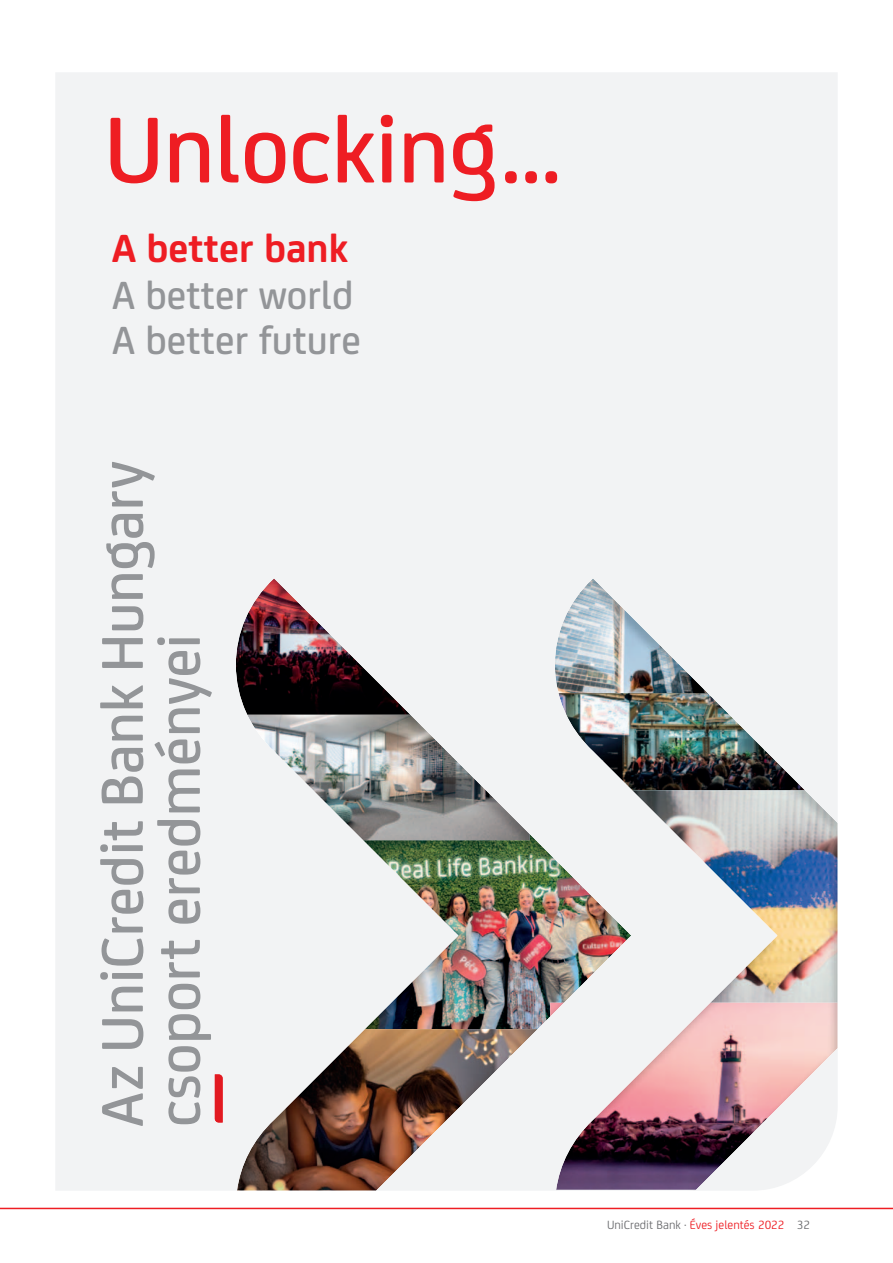
<style>
.page{position:relative;width:893px;height:1263px;background:#fff}
.page>*{position:absolute;margin:0;border:0;box-sizing:border-box;transform-origin:0 0}
.t1{font:500 63px/57px "Uni Credit";letter-spacing:-.005em;color:#939598}
.t2{font:500 42px/45px "Uni Credit";color:#939598}
.t3{font:700 42px "Uni Credit";color:#ee1d23}
.t4{font:12.75px "Uni Credit";color:#6c6d70}
.s1{color:#ee1d23}
</style>
<div class="page">
<hr style="left:0;top:1208px;width:893px;height:1px;background:#ee1d23">
<div style="left:56px;top:73px;width:781px;height:1117px;background:#f2f3f4"></div>
<svg style="left:215px;top:1074px;width:8px;height:48px"></svg>
<svg style="left:111px;top:115px;width:446px;height:86px"></svg>
<img style="left:410px;top:685px;width:23px;height:30px">
<img style="left:530px;top:784px;width:2px;height:50px">
<img style="left:553px;top:629px;width:2px;height:37px">
<img style="left:620px;top:884px;width:12px;height:52px">
<img style="left:360px;top:935px;width:3px;height:94px">
<img style="left:555px;top:578px;width:153px;height:115px">
<img style="left:558px;top:693px;width:247px;height:106px">
<img style="left:632px;top:790px;width:206px;height:213px">
<img style="left:363px;top:834px;width:257px;height:195px">
<img style="left:620px;top:924px;width:11px;height:23px">
<img style="left:236px;top:578px;width:174px;height:137px">
<img style="left:550px;top:1003px;width:288px;height:187px">
<img style="left:247px;top:715px;width:283px;height:125px">
<img style="left:237px;top:1029px;width:301px;height:162px">
<p class="t3" style="left:112px;top:232px;width:237px">A better bank</p>
<p class="t2" style="left:112px;top:274px;width:250px">A better world<br>A better future</p>
<p class="t1" style="left:96px;top:1127px;width:667px;rotate:-90deg">Az UniCredit Bank Hungary csoport eredményei</p>
<p class="t4" style="left:607px;top:1220px;width:204px">UniCredit Bank · <span class="s1">Éves jelentés 2022</span> 32</p>
</div>
